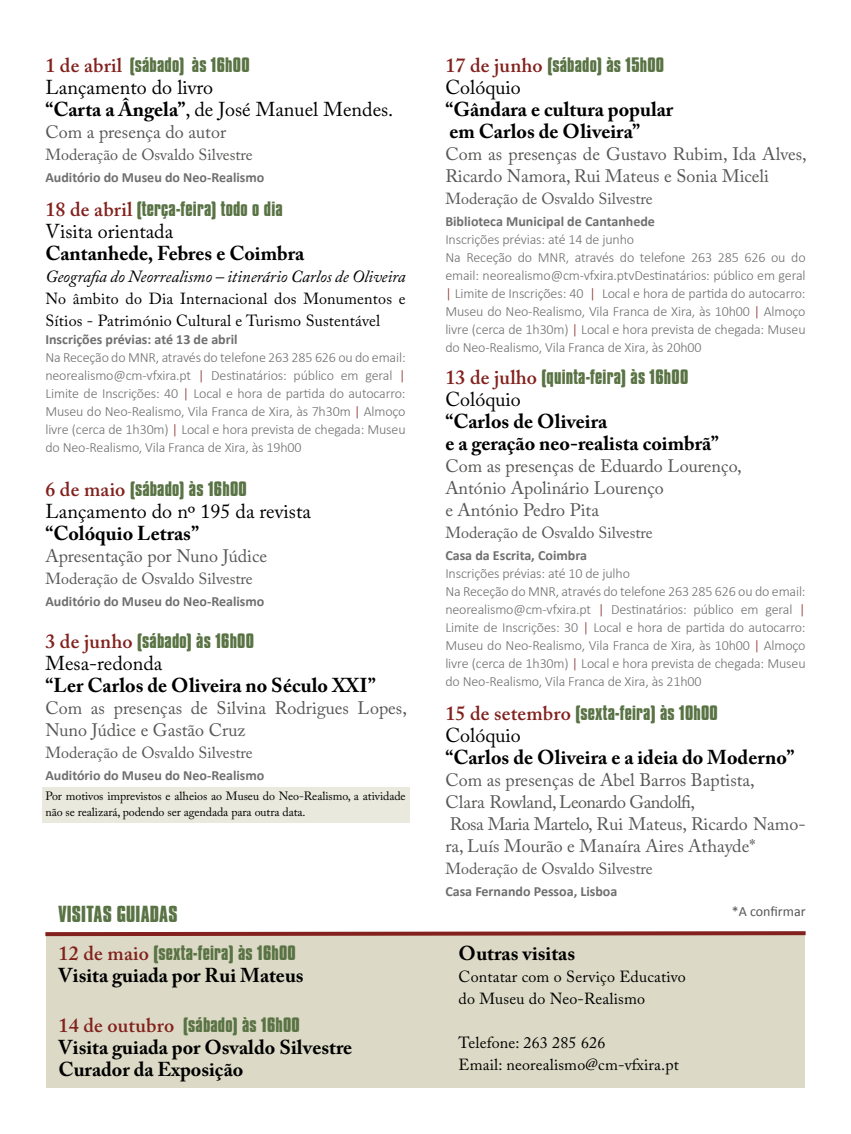
<style>
.page{position:relative;width:851px;height:1134px;background:#fff}
.page>*{position:absolute;margin:0;border:0;box-sizing:border-box;transform-origin:0 0}
.t1{font:700 20px/22px "Adobe Caslon Pro";color:#000}
.t2{font:20px/22px "Adobe Caslon Pro";color:#000}
.t3{font:700 20px "Compacta BT";letter-spacing:.01em;color:#597344}
.t4{font:18px/22px "Adobe Caslon Pro";color:#575756}
.t5{font:700 18px "Compacta BT";letter-spacing:.01em;color:#597344}
.t6{font:italic 17px "Adobe Caslon Pro";letter-spacing:-.005em;color:#000}
.t7{font:16px/22px "Adobe Caslon Pro";letter-spacing:.01em;color:#000}
.t8{font:16px "Adobe Caslon Pro";color:#575756}
.t9{font:300 14px/18px "Calibri";letter-spacing:-.01em;color:#706f6f}
.t10{font:700 14px "Calibri";color:#706f6f}
.t11{font:14px "Calibri";color:#575756}
.t12{font:12px/16px "Adobe Caslon Pro";letter-spacing:-.005em;color:#000}
.s1{font-family:"Adobe Caslon Pro";font-weight:600;font-size:20px;color:#82211d}
.s2{font-weight:700}
.s3{font-weight:400}
.s4{color:#82211d}
</style>
<div class="page">
<div style="left:42px;top:788px;width:367px;height:35px;background:#eae9dd"></div>
<div style="left:46px;top:935px;width:758px;height:153px;background:#dcdac6"></div>
<svg style="left:45px;top:931px;width:761px;height:7px"></svg>
<p class="t5" style="left:45px;top:54px;width:206px"><span class="s1">1 de abril</span> (sábado) às 16h00</p>
<p class="t2" style="left:45px;top:76px;width:349px">Lançamento do livro<br><span class="s2">“Carta a Ângela”</span>, de José Manuel Mendes.</p>
<p class="t4" style="left:45px;top:121px;width:182px">Com a presença do autor</p>
<p class="t8" style="left:45px;top:145px;width:209px">Moderação de Osvaldo Silvestre</p>
<p class="t10" style="left:45px;top:169px;width:220px">Auditório do Museu do Neo-Realismo</p>
<p class="t5" style="left:45px;top:198px;width:239px"><span class="s1">18 de abril</span> (terça-feira) todo o dia</p>
<p class="t1" style="left:45px;top:220px;width:260px"><span class="s3">Visita orientada<br></span>Cantanhede, Febres e Coimbra</p>
<p class="t6" style="left:45px;top:266px;width:362px">Geografia do Neorrealismo – itinerário Carlos de Oliveira</p>
<p class="t7" style="left:45px;top:287px;width:362px">No âmbito do Dia Internacional dos Monumentos e<br>Sítios - Património Cultural e Turismo Sustentável</p>
<p class="t9" style="left:45px;top:330px;width:362px"><span class="s2">Inscrições prévias: até 13 de abril<br></span>Na Receção do MNR, através do telefone 263 285 626 ou do email: neorealismo@cm-vfxira.pt <span class="s4">|</span> Destinatários: público em geral <span class="s4">| </span>Limite de Inscrições: 40 <span class="s4">|</span> Local e hora de partida do autocarro:<br>Museu do Neo-Realismo, Vila Franca de Xira, às 7h30m <span class="s4">|</span> Almoço livre (cerca de 1h30m) <span class="s4">|</span> Local e hora prevista de chegada: Museu do Neo-Realismo, Vila Franca de Xira, às 19h00</p>
<p class="t5" style="left:45px;top:478px;width:203px"><span class="s1">6 de maio</span> (sábado) às 16h00</p>
<p class="t2" style="left:45px;top:500px;width:267px">Lançamento do nº 195 da revista <span class="s2">“Colóquio Letras”</span></p>
<p class="t4" style="left:45px;top:545px;width:223px">Apresentação por Nuno Júdice</p>
<p class="t8" style="left:45px;top:569px;width:209px">Moderação de Osvaldo Silvestre</p>
<p class="t10" style="left:45px;top:593px;width:220px">Auditório do Museu do Neo-Realismo</p>
<p class="t5" style="left:45px;top:630px;width:210px"><span class="s1">3 de junho</span> (sábado) às 16h00</p>
<p class="t1" style="left:45px;top:652px;width:332px"><span class="s3">Mesa-redonda<br></span>“Ler Carlos de Oliveira no Século XXI”</p>
<p class="t4" style="left:45px;top:697px;width:363px">Com as presenças de Silvina Rodrigues Lopes,<br>Nuno Júdice e Gastão Cruz</p>
<p class="t8" style="left:45px;top:743px;width:209px">Moderação de Osvaldo Silvestre</p>
<p class="t10" style="left:45px;top:767px;width:220px">Auditório do Museu do Neo-Realismo</p>
<p class="t12" style="left:45px;top:788px;width:362px">Por motivos imprevistos e alheios ao Museu do Neo-Realismo, a atividade não se realizará, podendo ser agendada para outra data.</p>
<p class="t3" style="left:59px;top:902px;width:120px">VISITAS GUIADAS</p>
<p class="t5" style="left:59px;top:942px;width:238px"><span class="s1">12 de maio</span> (sexta-feira) às 16h00</p>
<p class="t1" style="left:59px;top:964px;width:246px">Visita guiada por Rui Mateus</p>
<p class="t5" style="left:59px;top:1014px;width:243px"><span class="s1">14 de outubro</span> (sábado) às 16h00</p>
<p class="t1" style="left:59px;top:1036px;width:295px">Visita guiada por Osvaldo Silvestre<br>Curador da Exposição</p>
<p class="t5" style="left:445px;top:54px;width:220px"><span class="s1">17 de junho</span> (sábado) às 15h00</p>
<p class="t1" style="left:445px;top:76px;width:229px"><span class="s3">Colóquio<br></span>“Gândara e cultura popular em Carlos de Oliveira”</p>
<p class="t4" style="left:445px;top:143px;width:363px">Com as presenças de Gustavo Rubim, Ida Alves,<br>Ricardo Namora, Rui Mateus e Sonia Miceli</p>
<p class="t8" style="left:445px;top:189px;width:209px">Moderação de Osvaldo Silvestre</p>
<p class="t9" style="left:445px;top:212px;width:362px"><span class="s2">Biblioteca Municipal de Cantanhede<br></span>Inscrições prévias: até 14 de junho<br>Na Receção do MNR, através do telefone 263 285 626 ou do email: neorealismo@cm-vfxira.ptvDestinatários: público em geral <span class="s4">|</span> Limite de Inscrições: 40 <span class="s4">|</span> Local e hora de partida do autocarro:<br>Museu do Neo-Realismo, Vila Franca de Xira, às 10h00 <span class="s4">|</span> Almoço livre (cerca de 1h30m) <span class="s4">|</span> Local e hora prevista de chegada: Museu do Neo-Realismo, Vila Franca de Xira, às 20h00</p>
<p class="t5" style="left:445px;top:366px;width:244px"><span class="s1">13 de julho</span> (quinta-feira) às 16h00</p>
<p class="t1" style="left:445px;top:388px;width:275px"><span class="s3">Colóquio<br></span>“Carlos de Oliveira<br>e a geração neo-realista coimbrã”</p>
<p class="t4" style="left:445px;top:455px;width:298px">Com as presenças de Eduardo Lourenço,<br>António Apolinário Lourenço<br>e António Pedro Pita</p>
<p class="t8" style="left:445px;top:523px;width:209px">Moderação de Osvaldo Silvestre</p>
<p class="t9" style="left:445px;top:546px;width:362px"><span class="s2">Casa da Escrita, Coimbra<br></span>Inscrições prévias: até 10 de julho<br>Na Receção do MNR, através do telefone 263 285 626 ou do email: neorealismo@cm-vfxira.pt <span class="s4">|</span> Destinatários: público em geral <span class="s4">| </span>Limite de Inscrições: 30 <span class="s4">|</span> Local e hora de partida do autocarro:<br>Museu do Neo-Realismo, Vila Franca de Xira, às 10h00 <span class="s4">|</span> Almoço livre (cerca de 1h30m) <span class="s4">|</span> Local e hora prevista de chegada: Museu do Neo-Realismo, Vila Franca de Xira, às 21h00</p>
<p class="t5" style="left:445px;top:702px;width:274px"><span class="s1">15 de setembro</span> (sexta-feira) às 10h00</p>
<p class="t1" style="left:445px;top:724px;width:350px"><span class="s3">Colóquio<br></span>“Carlos de Oliveira e a ideia do Moderno”</p>
<p class="t4" style="left:445px;top:769px;width:362px">Com as presenças de Abel Barros Baptista,<br>Clara Rowland, Leonardo Gandolfi,<br>Rosa Maria Martelo, Rui Mateus, Ricardo Namo&shy;ra, Luís Mourão e Manaíra Aires Athayde*</p>
<p class="t8" style="left:445px;top:859px;width:209px">Moderação de Osvaldo Silvestre</p>
<p class="t10" style="left:445px;top:883px;width:173px">Casa Fernando Pessoa, Lisboa</p>
<p class="t11" style="left:731px;top:903px;width:75px">*A confirmar</p>
<p class="t1" style="left:458px;top:942px;width:118px">Outras visitas</p>
<p class="t7" style="left:458px;top:965px;width:229px">Contatar com o Serviço Educativo do Museu do Neo-Realismo</p>
<p class="t7" style="left:458px;top:1031px;width:222px">Telefone: 263 285 626<br>Email: neorealismo@cm-vfxira.pt</p>
</div>
